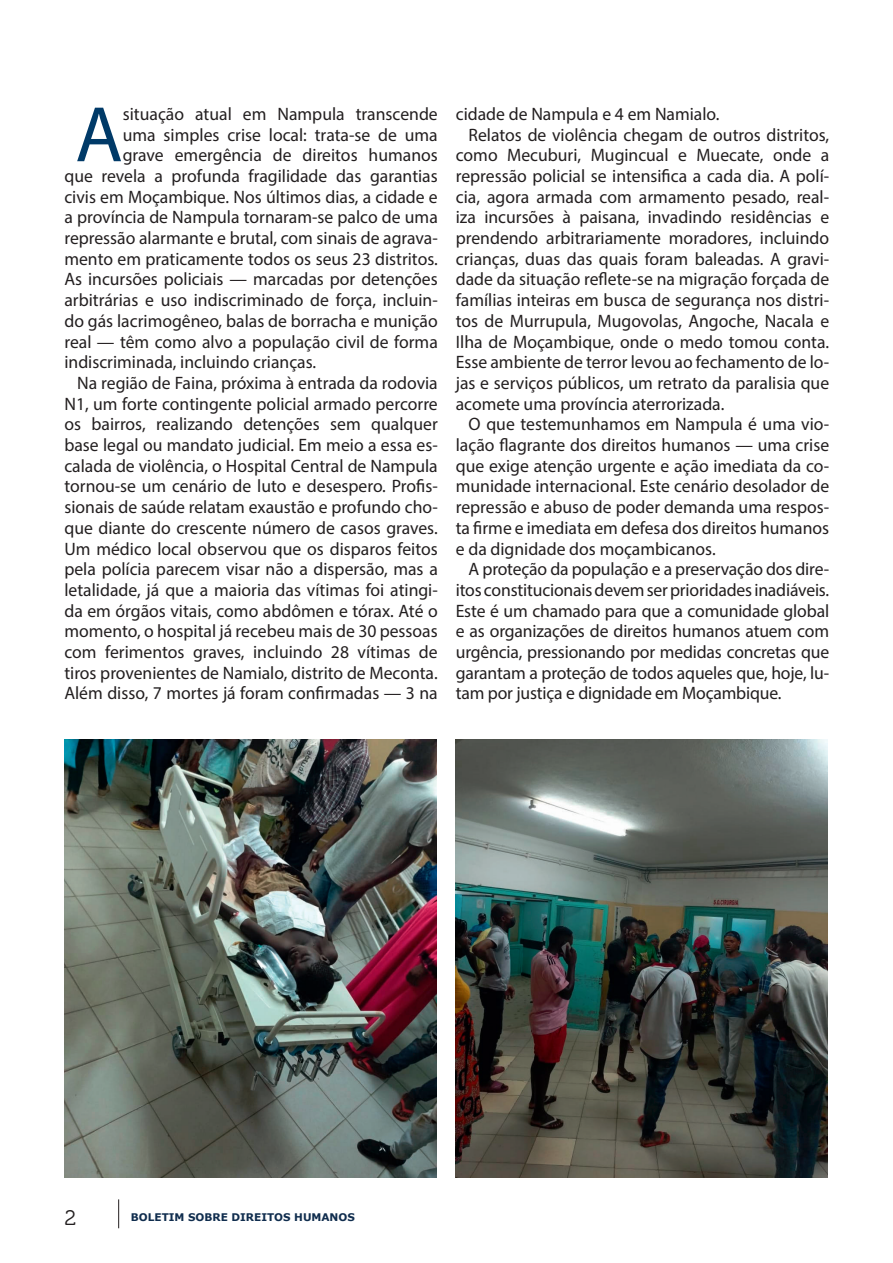
<style>
.page{position:relative;width:893px;height:1263px;background:#fff}
.page>*{position:absolute;margin:0;border:0;box-sizing:border-box;transform-origin:0 0}
.t1{font:79.35px "Myriad Pro";color:#003a68}
.t2{font:21px "Museo 300";color:#231f20}
.t3{font:18px "Myriad Pro";color:#231f20}
.t4{font:700 10.5px "Verdana";color:#102d4e}
</style>
<div class="page">
<svg style="left:118px;top:1199px;width:1px;height:29px"></svg>
<img style="left:64px;top:739px;width:373px;height:439px">
<img style="left:455px;top:739px;width:373px;height:439px">
<h1 class="t1" style="left:75px;top:86px;width:49px">A</h1>
<p class="t3" style="left:123px;top:103px;width:316px">situação atual em Nampula transcende</p>
<p class="t3" style="left:123px;top:123px;width:316px">uma simples crise local: trata-se de uma</p>
<p class="t3" style="left:123px;top:144px;width:316px">grave emergência de direitos humanos</p>
<p class="t3" style="left:64px;top:165px;width:375px">que revela a profunda fragilidade das garantias</p>
<p class="t3" style="left:64px;top:185px;width:375px">civis em Moçambique. Nos últimos dias, a cidade e</p>
<p class="t3" style="left:64px;top:206px;width:375px">a província de Nampula tornaram-se palco de uma</p>
<p class="t3" style="left:64px;top:227px;width:375px">repressão alarmante e brutal, com sinais de agrava-</p>
<p class="t3" style="left:64px;top:248px;width:375px">mento em praticamente todos os seus 23 distritos.</p>
<p class="t3" style="left:64px;top:268px;width:375px">As incursões policiais — marcadas por detenções</p>
<p class="t3" style="left:64px;top:289px;width:375px">arbitrárias e uso indiscriminado de força, incluin-</p>
<p class="t3" style="left:64px;top:310px;width:375px">do gás lacrimogêneo, balas de borracha e munição</p>
<p class="t3" style="left:64px;top:330px;width:375px">real — têm como alvo a população civil de forma</p>
<p class="t3" style="left:64px;top:351px;width:253px">indiscriminada, incluindo crianças.</p>
<p class="t3" style="left:77px;top:372px;width:362px">Na região de Faina, próxima à entrada da rodovia</p>
<p class="t3" style="left:64px;top:392px;width:375px">N1, um forte contingente policial armado percorre</p>
<p class="t3" style="left:64px;top:413px;width:375px">os bairros, realizando detenções sem qualquer</p>
<p class="t3" style="left:64px;top:434px;width:375px">base legal ou mandato judicial. Em meio a essa es-</p>
<p class="t3" style="left:64px;top:455px;width:375px">calada de violência, o Hospital Central de Nampula</p>
<p class="t3" style="left:64px;top:475px;width:375px">tornou-se um cenário de luto e desespero. Profis-</p>
<p class="t3" style="left:64px;top:496px;width:375px">sionais de saúde relatam exaustão e profundo cho-</p>
<p class="t3" style="left:64px;top:517px;width:375px">que diante do crescente número de casos graves.</p>
<p class="t3" style="left:64px;top:537px;width:375px">Um médico local observou que os disparos feitos</p>
<p class="t3" style="left:64px;top:558px;width:375px">pela polícia parecem visar não a dispersão, mas a</p>
<p class="t3" style="left:64px;top:579px;width:375px">letalidade, já que a maioria das vítimas foi atingi-</p>
<p class="t3" style="left:64px;top:599px;width:375px">da em órgãos vitais, como abdômen e tórax. Até o</p>
<p class="t3" style="left:64px;top:620px;width:375px">momento, o hospital já recebeu mais de 30 pessoas</p>
<p class="t3" style="left:64px;top:641px;width:375px">com ferimentos graves, incluindo 28 vítimas de</p>
<p class="t3" style="left:64px;top:662px;width:375px">tiros provenientes de Namialo, distrito de Meconta.</p>
<p class="t3" style="left:64px;top:682px;width:375px">Além disso, 7 mortes já foram confirmadas — 3 na</p>
<p class="t3" style="left:456px;top:103px;width:265px">cidade de Nampula e 4 em Namialo.</p>
<p class="t3" style="left:469px;top:123px;width:362px">Relatos de violência chegam de outros distritos,</p>
<p class="t3" style="left:456px;top:144px;width:375px">como Mecuburi, Mugincual e Muecate, onde a</p>
<p class="t3" style="left:456px;top:165px;width:375px">repressão policial se intensifica a cada dia. A polí-</p>
<p class="t3" style="left:456px;top:185px;width:375px">cia, agora armada com armamento pesado, real-</p>
<p class="t3" style="left:456px;top:206px;width:375px">iza incursões à paisana, invadindo residências e</p>
<p class="t3" style="left:456px;top:227px;width:375px">prendendo arbitrariamente moradores, incluindo</p>
<p class="t3" style="left:456px;top:248px;width:375px">crianças, duas das quais foram baleadas. A gravi-</p>
<p class="t3" style="left:456px;top:268px;width:375px">dade da situação reflete-se na migração forçada de</p>
<p class="t3" style="left:456px;top:289px;width:375px">famílias inteiras em busca de segurança nos distri-</p>
<p class="t3" style="left:456px;top:310px;width:375px">tos de Murrupula, Mugovolas, Angoche, Nacala e</p>
<p class="t3" style="left:456px;top:330px;width:375px">Ilha de Moçambique, onde o medo tomou conta.</p>
<p class="t3" style="left:456px;top:351px;width:375px">Esse ambiente de terror levou ao fechamento de lo-</p>
<p class="t3" style="left:456px;top:372px;width:375px">jas e serviços públicos, um retrato da paralisia que</p>
<p class="t3" style="left:456px;top:392px;width:270px">acomete uma província aterrorizada.</p>
<p class="t3" style="left:469px;top:413px;width:362px">O que testemunhamos em Nampula é uma vio-</p>
<p class="t3" style="left:456px;top:434px;width:375px">lação flagrante dos direitos humanos — uma crise</p>
<p class="t3" style="left:456px;top:455px;width:375px">que exige atenção urgente e ação imediata da co-</p>
<p class="t3" style="left:456px;top:475px;width:375px">munidade internacional. Este cenário desolador de</p>
<p class="t3" style="left:456px;top:496px;width:375px">repressão e abuso de poder demanda uma respos-</p>
<p class="t3" style="left:456px;top:517px;width:375px">ta firme e imediata em defesa dos direitos humanos</p>
<p class="t3" style="left:456px;top:537px;width:261px">e da dignidade dos moçambicanos.</p>
<p class="t3" style="left:469px;top:558px;width:362px">A proteção da população e a preservação dos dire-</p>
<p class="t3" style="left:456px;top:579px;width:375px">itos constitucionais devem ser prioridades inadiáveis.</p>
<p class="t3" style="left:456px;top:599px;width:375px">Este é um chamado para que a comunidade global</p>
<p class="t3" style="left:456px;top:620px;width:375px">e as organizações de direitos humanos atuem com</p>
<p class="t3" style="left:456px;top:641px;width:375px">urgência, pressionando por medidas concretas que</p>
<p class="t3" style="left:456px;top:662px;width:375px">garantam a proteção de todos aqueles que, hoje, lu-</p>
<p class="t3" style="left:456px;top:682px;width:327px">tam por justiça e dignidade em Moçambique.</p>
<p class="t2" style="left:64px;top:1206px;width:13px">2</p>
<p class="t4" style="left:131px;top:1211px;width:225px">BOLETIM SOBRE DIREITOS HUMANOS</p>
</div>
